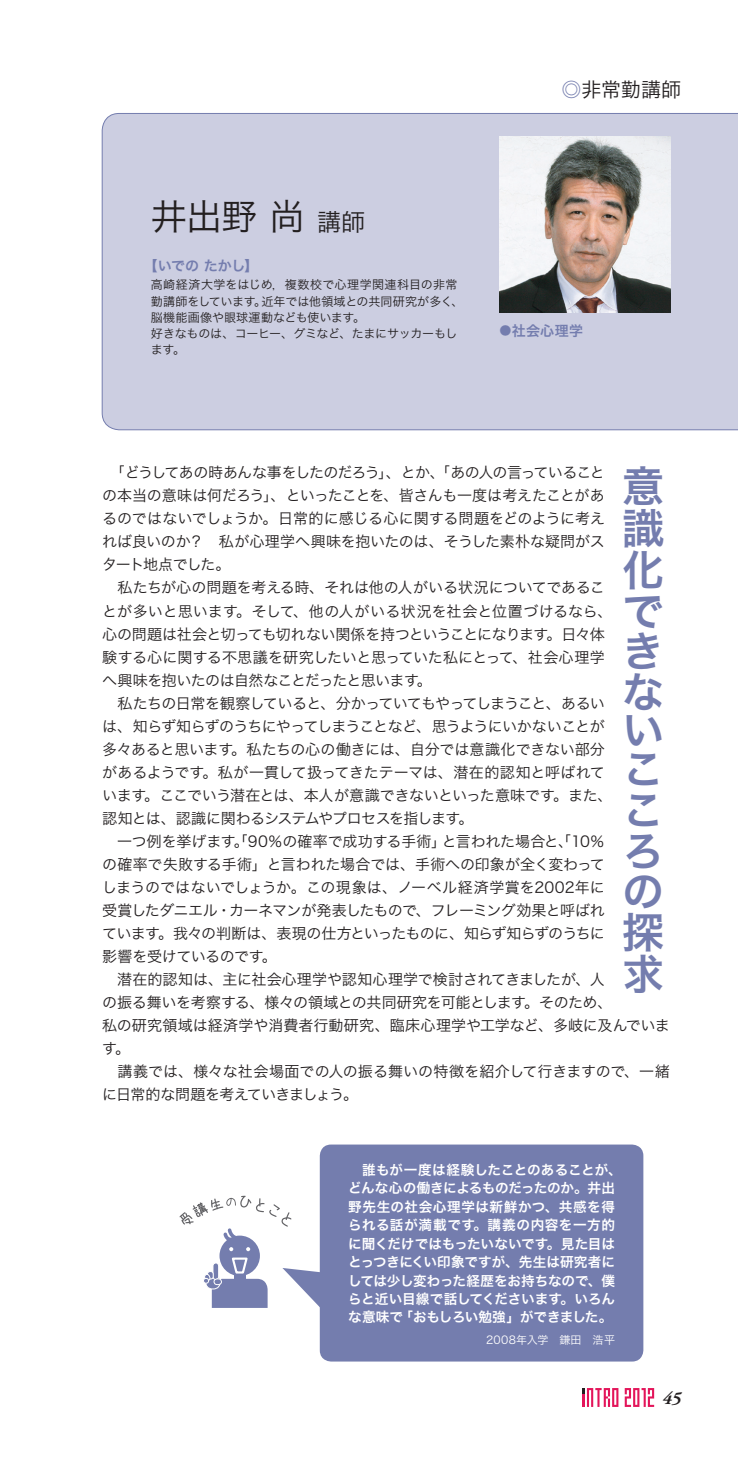
<style>
.page{position:relative;width:738px;height:1458px;background:#fff}
.page>*{position:absolute;margin:0;border:0;box-sizing:border-box;transform-origin:0 0}
.t1{font:42px/40.6px "Hira Kaku Pro N W6";color:#747dae}
.t2{font:36px "Hira Kaku Pro N W3";color:#231f20}
.t3{font:20px "Hira Kaku Pro N W3";letter-spacing:-.005em;color:#231f20}
.t4{font:italic 700 18px "Adobe Garamond Pro";color:#231f20}
.t5{font:15px/23px "Hira Kaku Pro N W3";letter-spacing:-.02em;color:#231f20}
.t6{font:14px "Hira Kaku Pro N W6";letter-spacing:.005em;color:#747dae}
.t7{font:13.6px/18.4px "Hira Kaku Pro N W6";color:#fff}
.t8{font:12px/16px "Hira Kaku Pro N W3";letter-spacing:-.005em;color:#231f20}
.t9{font:12px/16px "Hira Kaku Pro N W3";letter-spacing:-.025em;color:#231f20}
.t10{font:11px "Hira Kaku Pro N W3";letter-spacing:.025em;color:#fff}
.s1{font-size:24px}
.s2{color:#747dae}
.s3{font-size:12px}
</style>
<div class="page">
<svg style="left:582px;top:1388px;width:36px;height:18px"></svg>
<svg style="left:624px;top:1388px;width:29px;height:18px"></svg>
<div style="left:102px;top:113px;width:635px;height:317px;background:#cccee1"></div>
<svg style="left:179px;top:1195px;width:140px;height:113px"></svg>
<img style="left:499px;top:136px;width:170px;height:176px">
<div style="left:319px;top:1144px;width:324px;height:217px;background:#747dae;border-radius:11px"></div>
<p class="t2" style="left:151px;top:185px;width:216px">井出野 尚 <span class="s1">講師</span></p>
<p class="t6" style="left:144px;top:253px;width:116px">【いでの たかし】</p>
<p class="t8" style="left:151px;top:276px;width:314px">高崎経済大学をはじめ，複数校で心理学関連科目の非常勤講師をしています。近年では他領域との共同研究が多く、脳機能画像や眼球運動なども使います。</p>
<p class="t9" style="left:151px;top:324px;width:308px">好きなものは、コーヒー、グミなど、たまにサッカーもします。</p>
<p class="t3" style="left:561px;top:72px;width:121px"><span class="s2">◎</span>非常勤講師</p>
<p class="t6" style="left:499px;top:318px;width:85px"><span class="s3">●</span>社会心理学</p>
<p class="t5" style="left:102px;top:460px;width:504px;text-align:justify">　「どうしてあの時あんな事をしたのだろう」、とか、「あの人の言っていることの本当の意味は何だろう」、といったことを、皆さんも一度は考えたことがあるのではないでしょうか。日常的に感じる心に関する問題をどのように考えれば良いのか？　私が心理学へ興味を抱いたのは、そうした素朴な疑問がスタート地点でした。</p>
<p class="t5" style="left:102px;top:575px;width:511px">　私たちが心の問題を考える時、それは他の人がいる状況についてであることが多いと思います。そして、他の人がいる状況を社会と位置づけるなら、心の問題は社会と切っても切れない関係を持つということになります。日々体験する心に関する不思議を研究したいと思っていた私にとって、社会心理学へ興味を抱いたのは自然なことだったと思います。</p>
<p class="t5" style="left:102px;top:690px;width:511px">　私たちの日常を観察していると、分かっていてもやってしまうこと、あるいは、知らず知らずのうちにやってしまうことなど、思うようにいかないことが多々あると思います。私たちの心の働きには、自分では意識化できない部分があるようです。私が一貫して扱ってきたテーマは、潜在的認知と呼ばれています。ここでいう潜在とは、本人が意識できないといった意味です。また、認知とは、認識に関わるシステムやプロセスを指します。</p>
<p class="t5" style="left:102px;top:828px;width:504px;text-align:justify">　一つ例を挙げます。「90％の確率で成功する手術」と言われた場合と、「10％の確率で失敗する手術」と言われた場合では、手術への印象が全く変わってしまうのではないでしょうか。この現象は、ノーベル経済学賞を2002年に受賞したダニエル・カーネマンが発表したもので、フレーミング効果と呼ばれています。我々の判断は、表現の仕方といったものに、知らず知らずのうちに影響を受けているのです。</p>
<p class="t5" style="left:102px;top:966px;width:568px">　潜在的認知は、主に社会心理学や認知心理学で検討されてきましたが、人<br>の振る舞いを考察する、様々の領域との共同研究を可能とします。そのため、<br>私の研究領域は経済学や消費者行動研究、臨床心理学や工学など、多岐に及んでいます。</p>
<p class="t5" style="left:102px;top:1058px;width:568px">　講義では、様々な社会場面での人の振る舞いの特徴を紹介して行きますので、一緒に日常的な問題を考えていきましょう。</p>
<p class="t1" style="left:621px;top:464px;width:43px">意識化できないこころの探求</p>
<p class="t7" style="left:348px;top:1159px;width:275px">　誰もが一度は経験したことのあることが、どんな心の働きによるものだったのか。井出野先生の社会心理学は新鮮かつ、共感を得られる話が満載です。講義の内容を一方的に聞くだけではもったいないです。見た目はとっつきにくい印象ですが、先生は研究者にしては少し変わった経歴をお持ちなので、僕らと近い目線で話してくださいます。いろんな意味で「おもしろい勉強」ができました。</p>
<p class="t10" style="left:485px;top:1329px;width:130px">2008年入学　鎌田　浩平</p>
<p class="t4" style="left:662px;top:1387px;width:20px">45</p>
</div>
